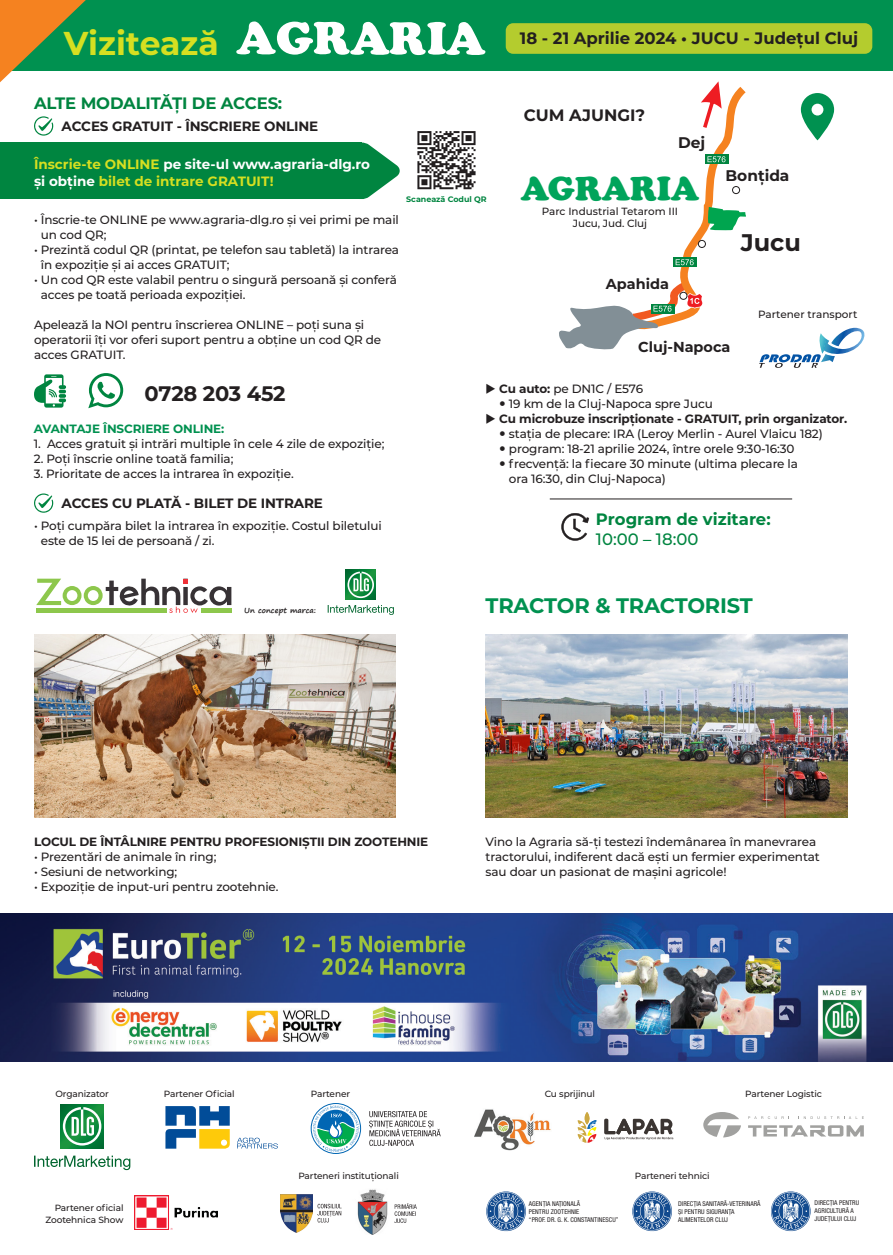
<style>
.page{position:relative;width:893px;height:1255px;background:#fff}
.page>*{position:absolute;margin:0;border:0;box-sizing:border-box;transform-origin:0 0}
.t1{font:900 34.35px "Cooper";color:#00a45b}
.t2{font:700 33px "Montserrat";color:#d6df21}
.t3{font:700 24px "Montserrat";color:#231f20}
.t4{font:700 21px "Montserrat";letter-spacing:-.01em;color:#009150}
.t5{font:700 21px "Montserrat";letter-spacing:-.01em;color:#231f20}
.t6{font:700 16.5px/19.8px "Montserrat";letter-spacing:-.01em;color:#008540}
.t7{font:700 16.5px "Montserrat";color:#231f20}
.t8{font:700 15.45px "Montserrat";color:#231f20}
.t9{font:700 14.4px "Montserrat";color:#231f20}
.t10{font:700 13.5px "Montserrat";letter-spacing:-.01em;color:#231f20}
.t11{font:700 13.5px "Montserrat";color:#fff}
.t12{font:700 13.5px "Montserrat";color:#d6df21}
.t13{font:500 12px/15px "Montserrat";letter-spacing:-.01em;color:#231f20}
.t14{font:700 12px "Montserrat";letter-spacing:-.01em;color:#231f20}
.t15{font:700 12px "Montserrat";letter-spacing:-.01em;color:#009150}
.t16{font:500 10.5px "Montserrat";color:#231f20}
.t17{font:500 10.35px "Montserrat";color:#231f20}
.t18{font:500 9px/12px "Montserrat";letter-spacing:-.01em;color:#231f20;text-align:right}
.t19{font:700 7.95px "Montserrat";color:#008540}
.t20{font:700 7.5px "Segoe Print";color:#231f20}
.t21{font:condensed 6.6px "Helvetica Neue LT Pro";letter-spacing:.005em;color:#231f20}
.s1{color:#d6df21}
.s2{color:#fff}
.s3{font-weight:700}
.s4{font-weight:500}
</style>
<div class="page">
<img style="left:0;top:913px;width:893px;height:148px">
<svg style="left:361px;top:142px;width:39px;height:57px"></svg>
<div style="left:0;top:142px;width:361px;height:57px;background:#008540"></div>
<svg style="left:60px;top:1104px;width:44px;height:43px"></svg>
<svg style="left:63px;top:1106px;width:38px;height:39px"></svg>
<svg style="left:34px;top:1155px;width:96px;height:14px"></svg>
<svg style="left:237px;top:1137px;width:41px;height:11px"></svg>
<svg style="left:165px;top:1106px;width:65px;height:42px"></svg>
<div style="left:311px;top:1103px;width:50px;height:50px;border:1px solid #0166b3;border-radius:50%"></div>
<svg style="left:313px;top:1105px;width:46px;height:46px"></svg>
<svg style="left:369px;top:1111px;width:72px;height:34px"></svg>
<img style="left:474px;top:1109px;width:77px;height:40px">
<svg style="left:604px;top:1118px;width:69px;height:21px"></svg>
<svg style="left:578px;top:1112px;width:18px;height:30px"></svg>
<svg style="left:748px;top:1116px;width:41px;height:2px"></svg>
<svg style="left:803px;top:1116px;width:61px;height:2px"></svg>
<svg style="left:748px;top:1125px;width:116px;height:11px"></svg>
<svg style="left:703px;top:1112px;width:38px;height:25px"></svg>
<svg style="left:486px;top:1191px;width:40px;height:40px"></svg>
<svg style="left:632px;top:1191px;width:40px;height:40px"></svg>
<svg style="left:771px;top:1191px;width:40px;height:40px"></svg>
<img style="left:135px;top:1195px;width:82px;height:34px">
<img style="left:280px;top:1194px;width:32px;height:37px">
<svg style="left:317px;top:1203px;width:25px;height:19px"></svg>
<svg style="left:394px;top:1203px;width:23px;height:19px"></svg>
<img style="left:357px;top:1189px;width:31px;height:45px">
<svg style="left:417px;top:131px;width:59px;height:58px"></svg>
<div style="left:0;top:0;width:893px;height:70px;background:#009150"></div>
<svg style="left:236px;top:21px;width:249px;height:34px"></svg>
<div style="left:506px;top:23px;width:366px;height:31px;background:#b4cc2e;border-radius:7px"></div>
<svg style="left:561px;top:513px;width:28px;height:27px"></svg>
<hr style="left:550px;top:498px;width:242px;height:1px;background:#231f20">
<svg style="left:559px;top:81px;width:306px;height:287px"></svg>
<svg style="left:34px;top:116px;width:19px;height:20px"></svg>
<svg style="left:34px;top:493px;width:19px;height:19px"></svg>
<svg style="left:88px;top:373px;width:35px;height:35px"></svg>
<svg style="left:34px;top:374px;width:32px;height:33px"></svg>
<svg style="left:0;top:0;width:86px;height:82px"></svg>
<svg style="left:327px;top:569px;width:67px;height:46px"></svg>
<hr style="left:201px;top:608px;width:31px;height:4px;background:#8dc74c">
<svg style="left:36px;top:578px;width:195px;height:35px"></svg>
<img style="left:34px;top:634px;width:362px;height:183px">
<img style="left:486px;top:634px;width:361px;height:183px">
<p class="t2" style="left:64px;top:20px;width:157px">Vizitează</p>
<p class="t7" style="left:520px;top:27px;width:340px">18 - 21 Aprilie 2024 • JUCU - Județul Cluj</p>
<p class="t6" style="left:34px;top:92px;width:250px">ALTE MODALITĂȚI DE ACCES:</p>
<p class="t10" style="left:62px;top:116px;width:258px">ACCES GRATUIT - ÎNSCRIERE ONLINE</p>
<p class="t11" style="left:34px;top:154px;width:338px"><span class="s1">Înscrie-te ONLINE</span> pe site-ul www.agraria-dlg.ro</p>
<p class="t12" style="left:34px;top:171px;width:241px"><span class="s2">și obține</span> bilet de intrare GRATUIT!</p>
<p class="t13" style="left:41px;top:212px;width:360px;text-indent:-7px">• Înscrie-te ONLINE pe www.agraria-dlg.ro și vei primi pe mail un cod QR;</p>
<p class="t13" style="left:41px;top:242px;width:360px;text-indent:-7px">• Prezintă codul QR (printat, pe telefon sau tabletă) la intrarea în expoziție și ai acces GRATUIT;</p>
<p class="t13" style="left:41px;top:272px;width:358px;text-indent:-7px">• Un cod QR este valabil pentru o singură persoană și conferă acces pe toată perioada expoziției.</p>
<p class="t13" style="left:34px;top:317px;width:349px">Apelează la NOI pentru înscrierea ONLINE – poți suna și operatorii îți vor oferi suport pentru a obține un cod QR de acces GRATUIT.</p>
<p class="t19" style="left:406px;top:193px;width:82px">Scanează Codul QR</p>
<p class="t7" style="left:524px;top:103px;width:123px">CUM AJUNGI?</p>
<p class="t8" style="left:678px;top:131px;width:29px">Dej</p>
<p class="t1" style="left:521px;top:169px;width:180px">AGRARIA</p>
<p class="t17" style="left:542px;top:204px;width:138px">Parc Industrial Tetarom III</p>
<p class="t17" style="left:573px;top:216px;width:76px">Jucu, Jud. Cluj</p>
<p class="t9" style="left:606px;top:273px;width:64px">Apahida</p>
<p class="t8" style="left:725px;top:165px;width:65px">Bonțida</p>
<p class="t3" style="left:741px;top:225px;width:62px">Jucu</p>
<p class="t16" style="left:758px;top:307px;width:101px">Partener transport</p>
<p class="t9" style="left:638px;top:336px;width:94px">Cluj-Napoca</p>
<p class="t5" style="left:145px;top:378px;width:143px">0728 203 452</p>
<p class="t13" style="left:486px;top:380px;width:159px">◆ <span class="s3">Cu auto:</span> pe DN1C / E576</p>
<p class="t13" style="left:509px;top:395px;width:205px">19 km de la Cluj-Napoca spre Jucu</p>
<p class="t14" style="left:486px;top:409px;width:363px">◆ Cu microbuze inscripționate - GRATUIT, prin organizator.</p>
<p class="t13" style="left:509px;top:425px;width:315px">stația de plecare: IRA (Leroy Merlin - Aurel Vlaicu 182)</p>
<p class="t13" style="left:509px;top:440px;width:287px">program: 18-21 aprilie 2024, între orele 9:30‑16:30</p>
<p class="t13" style="left:509px;top:455px;width:291px">frecvență: la fiecare 30 minute (ultima plecare la ora 16:30, din Cluj-Napoca)</p>
<p class="t15" style="left:34px;top:420px;width:192px">AVANTAJE ÎNSCRIERE ONLINE:</p>
<p class="t13" style="left:34px;top:435px;width:352px">1. Acces gratuit și intrări multiple în cele 4 zile de expoziție;</p>
<p class="t13" style="left:34px;top:450px;width:201px">2. Poți înscrie online toată familia;</p>
<p class="t13" style="left:34px;top:465px;width:261px">3. Prioritate de acces la intrarea în expoziție.</p>
<p class="t10" style="left:62px;top:493px;width:263px">ACCES CU PLATĂ - BILET DE INTRARE</p>
<p class="t13" style="left:41px;top:517px;width:342px;text-indent:-7px">• Poți cumpăra bilet la intrarea în expoziție. Costul biletului este de 15 lei de persoană / zi.</p>
<p class="t20" style="left:244px;top:603px;width:73px">Un concept marca:</p>
<p class="t6" style="left:596px;top:508px;width:176px">Program de vizitare:<br><span class="s4">10:00 – 18:00</span></p>
<p class="t4" style="left:486px;top:590px;width:269px">TRACTOR &amp; TRACTORIST</p>
<p class="t14" style="left:34px;top:832px;width:396px">LOCUL DE ÎNTÂLNIRE PENTRU PROFESIONIȘTII DIN ZOOTEHNIE</p>
<p class="t13" style="left:34px;top:848px;width:184px">• Prezentări de animale în ring;</p>
<p class="t13" style="left:34px;top:863px;width:145px">• Sesiuni de networking;</p>
<p class="t13" style="left:34px;top:878px;width:246px">• Expoziție de input-uri pentru zootehnie.</p>
<p class="t13" style="left:486px;top:833px;width:336px">Vino la Agraria să-ți testezi îndemânarea în manevrarea tractorului, indiferent dacă ești un fermier experimentat sau doar un pasionat de mașini agricole!</p>
<p class="t18" style="left:55px;top:1087px;width:55px">Organizator</p>
<p class="t18" style="left:164px;top:1087px;width:72px">Partener Oficial</p>
<p class="t18" style="left:45px;top:1201px;width:80px">Partener oficial<br>Zootehnica Show</p>
<p class="t18" style="left:311px;top:1087px;width:41px">Partener</p>
<p class="t18" style="left:545px;top:1087px;width:52px">Cu sprijinul</p>
<p class="t18" style="left:745px;top:1087px;width:78px">Partener Logistic</p>
<p class="t18" style="left:298px;top:1169px;width:102px">Parteneri instituționali</p>
<p class="t18" style="left:635px;top:1169px;width:76px">Parteneri tehnici</p>
<p class="t21" style="left:529px;top:1200px;width:53px">AGENȚIA NAȚIONALĂ</p>
<p class="t21" style="left:529px;top:1207px;width:52px">PENTRU ZOOTEHNIE</p>
<p class="t21" style="left:529px;top:1215px;width:91px">“PROF. DR. G. K. CONSTANTINESCU”</p>
<p class="t21" style="left:678px;top:1200px;width:84px">DIRECȚIA SANITARĂ-VETERINARĂ</p>
<p class="t21" style="left:678px;top:1207px;width:58px">ȘI PENTRU SIGURANȚA</p>
<p class="t21" style="left:678px;top:1215px;width:51px">ALIMENTELOR CLUJ</p>
<p class="t21" style="left:815px;top:1198px;width:46px">DIRECȚIA PENTRU</p>
<p class="t21" style="left:815px;top:1206px;width:41px">AGRICULTURĂ A</p>
<p class="t21" style="left:815px;top:1214px;width:43px">JUDEȚULUI CLUJ</p>
</div>
